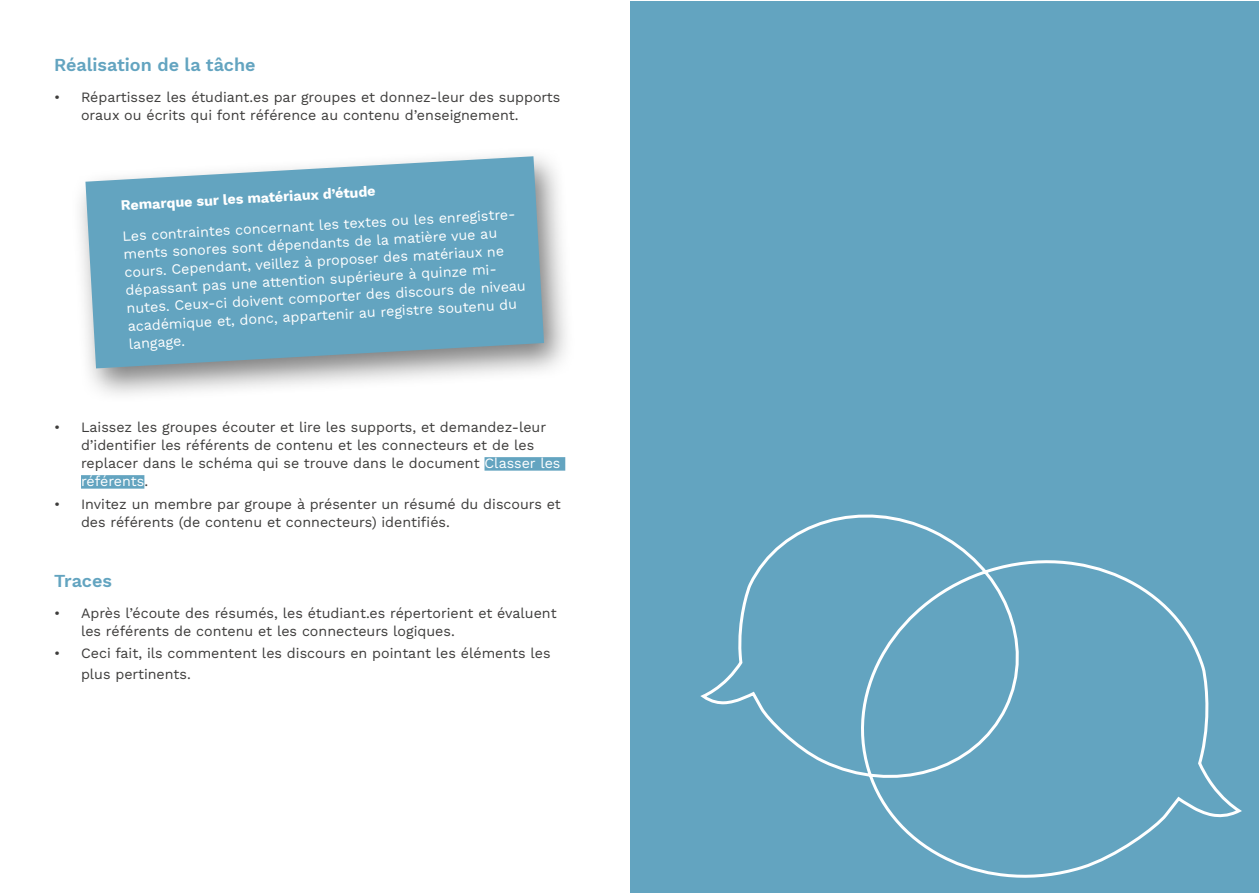
<style>
.page{position:relative;width:1259px;height:893px;background:#fff}
.page>*{position:absolute;margin:0;border:0;box-sizing:border-box;transform-origin:0 0}
.t1{font:600 18px "Work Sans";color:#63a4c0}
.t2{font:14.25px/18px "Work Sans";color:#3d3c3b}
.t3{font:14.25px/18.1px "Work Sans";color:#fff}
.t4{font:700 14.25px "Work Sans";color:#fff}
.s1{color:#fff}
</style>
<div class="page">
<div style="left:484px;top:457px;width:81px;height:14px;background:#63a4c0"></div>
<div style="left:81px;top:475px;width:63px;height:14px;background:#63a4c0"></div>
<div style="left:70px;top:146px;width:505px;height:258px;background:#000;opacity:.51"></div>
<svg style="left:85px;top:156px;width:459px;height:212px;fill:#63a4c0"></svg>
<div style="left:630px;top:1px;width:628px;height:891px;background:#63a4c0"></div>
<svg style="left:697px;top:514px;width:548px;height:379px"></svg>
<p class="t1" style="left:54px;top:51px;width:203px">Réalisation de la tâche</p>
<p class="t2" style="left:81px;top:87px;width:481px;text-indent:-27px">• Répartissez les étudiant.es par groupes et donnez-leur des supports oraux ou écrits qui font référence au contenu d’enseignement.</p>
<p class="t4" style="left:120px;top:194px;width:257px;rotate:-3deg">Remarque sur les matériaux d’étude</p>
<p class="t3" style="left:122px;top:226px;width:401px;rotate:-3deg">Les contraintes concernant les textes ou les enregistre&shy;ments sonores sont dépendants de la matière vue au cours. Cependant, veillez à proposer des matériaux ne dépassant pas une attention supérieure à quinze mi&shy;nutes. Ceux-ci doivent comporter des discours de niveau académique et, donc, appartenir au registre soutenu du langage.</p>
<p class="t2" style="left:81px;top:418px;width:481px;text-indent:-27px">• Laissez les groupes écouter et lire les supports, et demandez-leur d’identifier les référents de contenu et les connecteurs et de les replacer dans le schéma qui se trouve dans le document <span class="s1">Classer les référents</span>.</p>
<p class="t2" style="left:81px;top:494px;width:481px;text-indent:-27px">• Invitez un membre par groupe à présenter un résumé du discours et des référents (de contenu et connecteurs) identifiés.</p>
<p class="t1" style="left:54px;top:567px;width:60px">Traces</p>
<p class="t2" style="left:81px;top:603px;width:477px;text-indent:-27px">• Après l’écoute des résumés, les étudiant.es répertorient et évaluent les référents de contenu et les connecteurs logiques.</p>
<p class="t2" style="left:81px;top:642px;width:471px;line-height:21.6px;text-indent:-27px">• Ceci fait, ils commentent les discours en pointant les éléments les plus pertinents.</p>
</div>
